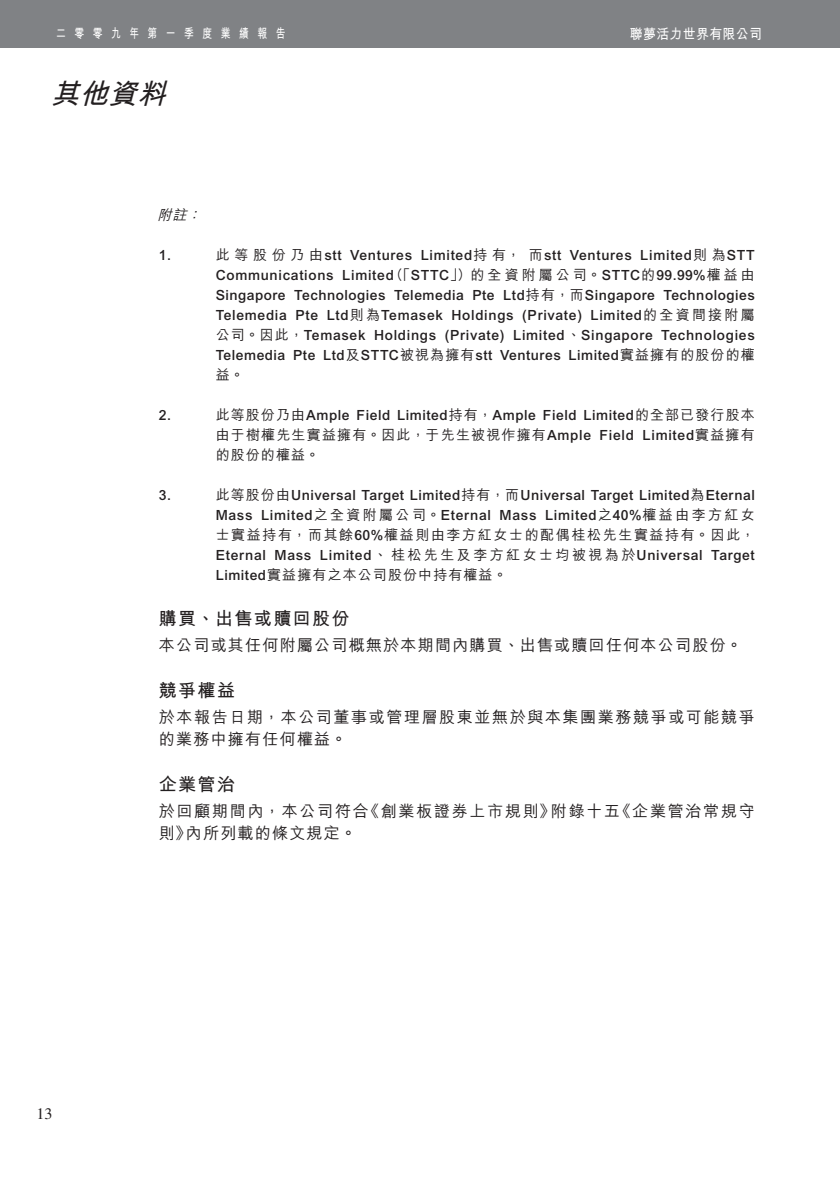
<style>
.page{position:relative;width:840px;height:1191px;background:#fff}
.page>*{position:absolute;margin:0;border:0;box-sizing:border-box;transform-origin:0 0}
.t1{font:italic 28px "M Hei HK Bold B5 pc H";color:#231f20}
.t2{font:18px "M Hei HK Bold B5 pc H";letter-spacing:.075em;color:#231f20}
.t3{font:16px/22px "M Hei HK Medium B5 pc H";letter-spacing:.1em;color:#231f20}
.t4{font:16px "M Hei HK Medium B5 pc H";letter-spacing:.08em;color:#231f20}
.t5{font:16px "Times LT Std";color:#231f20}
.t6{font:500 14px/20px "Arial MT Std";letter-spacing:.04em;color:#231f20;text-align:justify}
.t7{font:14px/20px "M Hei HK Medium B5 pc H";letter-spacing:.085em;color:#231f20}
.t8{font:14px "M Hei HK Medium B5 pc H";letter-spacing:.115em;color:#231f20}
.t9{font:14px "M Hei HK Bold B5 pc H";letter-spacing:.03em;color:#fff;scale:.92 1}
.t10{font:italic 14px "M Hei HK Medium B5 pc H";color:#231f20}
.t11{font:13px "M Hei HK Bold B5 pc H";letter-spacing:.875em;color:#fff;scale:.75 1}
.s1{font-family:"M Hei HK Medium B5 pc H";font-weight:400}
.s2{font-family:"Arial MT Std";font-weight:500}
</style>
<div class="page">
<div style="left:0;top:0;width:839px;height:47px;background:#808285"></div>
<p class="t11" style="left:56px;top:28px;width:307px">二零零九年第一季度業績報告</p>
<p class="t9" style="left:629px;top:28px;width:145px">聯夢活力世界有限公司</p>
<h1 class="t1" style="left:51px;top:83px;width:123px">其他資料</h1>
<p class="t10" style="left:157px;top:209px;width:49px">附註：</p>
<p class="t6" style="left:159px;top:246px;width:14px">1.</p>
<p class="t6" style="left:215px;top:246px;width:540px"><span class="s1">此等股份乃由</span>stt Ventures Limited<span class="s1">持有， 而</span>stt Ventures Limited<span class="s1">則為</span>STT Communications Limited<span class="s1">（「</span>STTC<span class="s1">」）的全資附屬公司。</span>STTC<span class="s1">的</span>99.99%<span class="s1">權益由</span>Singapore Technologies Telemedia Pte Ltd<span class="s1">持有，而</span>Singapore Technologies Telemedia Pte Ltd<span class="s1">則為</span>Temasek Holdings (Private) Limited<span class="s1">的全資間接附屬公司。因此，</span>Temasek Holdings (Private) Limited<span class="s1">、</span>Singapore Technologies Telemedia Pte Ltd<span class="s1">及</span>STTC<span class="s1">被視為擁有</span>stt Ventures Limited<span class="s1">實益擁有的股份的權</span></p>
<p class="t7" style="left:215px;top:366px;width:30px">益。</p>
<p class="t6" style="left:159px;top:406px;width:14px">2.</p>
<p class="t6" style="left:215px;top:406px;width:540px"><span class="s1">此等股份乃由</span>Ample Field Limited<span class="s1">持有，</span>Ample Field Limited<span class="s1">的全部已發行股本</span></p>
<p class="t7" style="left:215px;top:426px;width:540px">由于樹權先生實益擁有。因此，于先生被視作擁有<span class="s2">Ample Field Limited</span>實益擁有的股份的權益。</p>
<p class="t6" style="left:159px;top:486px;width:14px">3.</p>
<p class="t6" style="left:215px;top:486px;width:540px"><span class="s1">此等股份由</span>Universal Target Limited<span class="s1">持有，而</span>Universal Target Limited<span class="s1">為</span>Eternal<br>Mass Limited<span class="s1">之全資附屬公司。</span>Eternal Mass Limited<span class="s1">之</span>40%<span class="s1">權益由李方紅女</span></p>
<p class="t8" style="left:215px;top:529px;width:540px">士實益持有，而其餘<span class="s2">60%</span>權益則由李方紅女士的配偶桂松先生實益持有。因此，</p>
<p class="t6" style="left:215px;top:546px;width:540px">Eternal Mass Limited<span class="s1">、桂松先生及李方紅女士均被視為於</span>Universal Target</p>
<p class="t7" style="left:215px;top:566px;width:293px"><span class="s2">Limited</span>實益擁有之本公司股份中持有權益。</p>
<p class="t2" style="left:159px;top:611px;width:192px">購買、出售或贖回股份</p>
<p class="t4" style="left:159px;top:639px;width:584px">本公司或其任何附屬公司概無於本期間內購買、出售或贖回任何本公司股份。</p>
<p class="t2" style="left:159px;top:683px;width:78px">競爭權益</p>
<p class="t3" style="left:159px;top:708px;width:597px">於本報告日期，本公司董事或管理層股東並無於與本集團業務競爭或可能競爭的業務中擁有任何權益。</p>
<p class="t2" style="left:159px;top:777px;width:78px">企業管治</p>
<p class="t3" style="left:159px;top:801px;width:597px">於回顧期間內，本公司符合《創業板證券上市規則》附錄十五《企業管治常規守則》內所列載的條文規定。</p>
<p class="t5" style="left:36px;top:1104px;width:17px">13</p>
</div>
